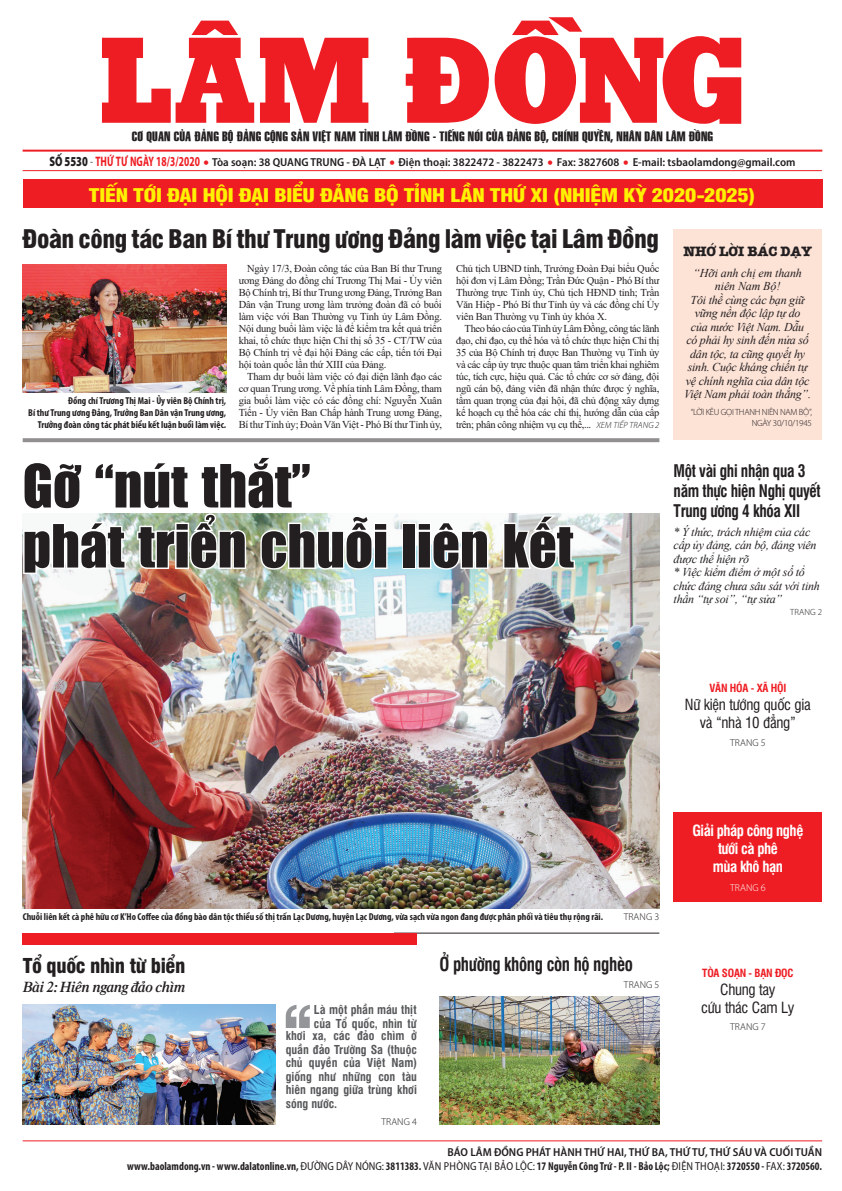
<style>
.page{position:relative;width:842px;height:1191px;background:#fff}
.page>*{position:absolute;margin:0;border:0;box-sizing:border-box;transform-origin:0 0}
.Tit_01{font:55px "UTM Impact";color:#231f20}
.Tit_02{font:25px "UTM Swiss 721 Black Condensed";letter-spacing:-.02em;color:#231f20}
.Tit_02-2{font:20px "UTM Swiss 721 Black Condensed";letter-spacing:-.02em;color:#231f20}
.Xem_tiep{font:700 18.7px "UTM Swiss Condensed";letter-spacing:-.02em;color:#231f20;scale:.91 1}
.Chappo_01{font:18.4px "UTM Swiss 721 Black Condensed";letter-spacing:-.035em;color:#fff101;scale:1.2 1}
.Tit_02-3{font:700 17px/20px "UTM Swiss Condensed";letter-spacing:-.02em;color:#231f20;scale:.9 1}
.Xem_tiep-2{font:15px "UTM Swiss Condensed";letter-spacing:-.02em;color:#231f20}
.Xem_tiep-3{font:700 15px/18px "UTM Swiss Condensed";letter-spacing:-.03em;color:#fff;text-align:center}
.Tit_01-2{font:italic 700 15px "UTM Times";letter-spacing:-.02em;color:#231f20}
.Tit_xen_01{font:700 13.5px "SFU American Type";color:#231f20}
.Tit_dan_01{font:13px "SFU Swiss BT Extra Compressed";letter-spacing:.01em;color:#231f20;scale:1.15 1}
.Body_Text{font:italic 12px/13.5px "Times New Roman";letter-spacing:-.02em;color:#231f20;text-align:center}
.Nhan{font:700 12px "UTM Swiss Condensed";color:#57585a}
.Chappo_01-2{font:600 semi-condensed 11.6px "Myriad Pro";color:#231f20}
.Chappo_01-3{font:700 condensed 11.6px "Myriad Pro";color:#231f20;scale:.95 1}
.Tit_03{font:700 11px "UTM Swiss Condensed";letter-spacing:-.02em;color:#ee1d23}
.Body_Text-2{font:10.5px/12px "Times New Roman";letter-spacing:-.02em;color:#231f20;text-align:justify}
.Chu_thich_anh{font:700 condensed 10px/12px "Myriad Pro";color:#231f20;text-align:right}
.Xem_tiep-4{font:300 10px "Myriad Pro";letter-spacing:.01em;color:#231f20}
.Xem_tiep-5{font:300 10px "Myriad Pro";letter-spacing:.01em;color:#fff}
.Xem_tiep-6{font:300 9px/11px "Myriad Pro";letter-spacing:-.03em;color:#231f20;text-align:right}
.s1{font-weight:900;font-stretch:normal;font-size:13.8px}
.s2{font-weight:300;font-stretch:normal;font-size:13.8px}
.s3{font-weight:700;font-size:13.8px;color:#ee1d23}
.s4{font-family:"VNI Times";font-weight:400;font-stretch:normal;font-size:8.8px;color:#ee1d23}
.s5{font-family:"Myriad Pro";font-weight:300;font-style:italic;font-size:9px}
.s6{font-weight:400;font-stretch:semi-condensed}
</style>
<div class="page">
<img style="left:23px;top:1004px;width:252px;height:120px">
<img style="left:23px;top:514px;width:636px;height:394px">
<hr style="left:394px;top:933px;width:265px;height:1px;background:#231f20">
<div style="left:23px;top:933px;width:394px;height:11px;background:#ee1d23"></div>
<svg style="left:286px;top:1004px;width:24px;height:24px"></svg>
<hr style="left:23px;top:1140px;width:799px;height:1px;background:#ee1d23">
<svg style="left:102px;top:21px;width:152px;height:102px"></svg>
<svg style="left:260px;top:38px;width:108px;height:85px"></svg>
<svg style="left:406px;top:17px;width:335px;height:107px"></svg>
<hr style="left:23px;top:150px;width:799px;height:2px;background:#ee1d23">
<hr style="left:23px;top:170px;width:799px;height:1px;background:#ee1d23">
<div style="left:674px;top:229px;width:148px;height:211px;background:#fde2d6"></div>
<div style="left:674px;top:812px;width:148px;height:90px;background:#ee1d23"></div>
<svg style="left:23px;top:438px;width:636px;height:4px;background:#969494"></svg>
<img style="left:22px;top:513px;width:367px;height:62px">
<div style="left:402px;top:522px;width:14px;height:47px;border:3px solid #fff"></div>
<svg style="left:416px;top:520px;width:74px;height:51px"></svg>
<svg style="left:501px;top:513px;width:75px;height:58px"></svg>
<div style="left:23px;top:180px;width:799px;height:28px;background:#ee1d23"></div>
<img style="left:23px;top:264px;width:203px;height:128px">
<img style="left:439px;top:996px;width:220px;height:128px">
<p class="Tit_dan_01" style="left:132px;top:126px;width:507px">CƠ QUAN CỦA ĐẢNG BỘ ĐẢNG CỘNG SẢN VIỆT NAM TỈNH LÂM ĐỒNG - TIẾNG NÓI CỦA ĐẢNG BỘ, CHÍNH QUYỀN, NHÂN DÂN LÂM ĐỒNG</p>
<p class="Chappo_01-2" style="left:49px;top:155px;width:747px"><span class="s1">SỐ 5530</span> <span class="s2">-</span> <span class="s3">THỨ TƯ NGÀY 18/3/2020</span> <span class="s4">°</span> Tòa soạn: 38 QUANG TRUNG - ĐÀ LẠT <span class="s4">°</span> Điện thoại: 3822472 - 3822473 <span class="s4">°</span> Fax: 3827608 <span class="s4">°</span> E-mail: tsbaolamdong@gmail.com</p>
<p class="Chappo_01" style="left:89px;top:181px;width:557px">TIẾN TỚI ĐẠI HỘI ĐẠI BIỂU ĐẢNG BỘ TỈNH LẦN THỨ XI (NHIỆM KỲ 2020-2025)</p>
<p class="Tit_02" style="left:23px;top:220px;width:638px">Đoàn công tác Ban Bí thư Trung ương Đảng làm việc tại Lâm Đồng</p>
<p class="Chu_thich_anh" style="left:68px;top:394px;width:160px">Đồng chí Trương Thị Mai - Ủy viên Bộ Chính trị,</p>
<p class="Chu_thich_anh" style="left:28px;top:406px;width:200px">Bí thư Trung ương Đảng, Trưởng Ban Dân vận Trung ương,<br>Trưởng đoàn công tác phát biểu kết luận buổi làm việc.</p>
<p class="Body_Text-2" style="left:239px;top:262px;width:205px;text-indent:9px">Ngày 17/3, Đoàn công tác của Ban Bí thư Trung ương Đảng do đồng chí Trương Thị Mai - Ủy viên Bộ Chính trị, Bí thư Trung ương Đảng, Trưởng Ban Dân vận Trung ương làm trưởng đoàn đã có buổi làm việc với Ban Thường vụ Tỉnh ủy Lâm Đồng.<br>Nội dung buổi làm việc là để kiểm tra kết quả triển khai, tổ chức thực hiện Chỉ thị số 35 - CT/TW của Bộ Chính trị về đại hội Đảng các cấp, tiến tới Đại hội toàn quốc lần thứ XIII của Đảng.</p>
<p class="Body_Text-2" style="left:239px;top:370px;width:205px;text-indent:9px">Tham dự buổi làm việc có đại diện lãnh đạo các cơ quan Trung ương. Về phía tỉnh Lâm Đồng, tham gia buổi làm việc có các đồng chí: Nguyễn Xuân Tiến - Ủy viên Ban Chấp hành Trung ương Đảng, Bí thư Tỉnh ủy; Đoàn Văn Việt - Phó Bí thư Tỉnh ủy,</p>
<p class="Body_Text-2" style="left:456px;top:262px;width:205px">Chủ tịch UBND tỉnh, Trưởng Đoàn Đại biểu Quốc hội đơn vị Lâm Đồng; Trần Đức Quận - Phó Bí thư Thường trực Tỉnh ủy, Chủ tịch HĐND tỉnh; Trần Văn Hiệp - Phó Bí thư Tỉnh ủy và các đồng chí Ủy viên Ban Thường vụ Tỉnh ủy khóa X.</p>
<p class="Body_Text-2" style="left:456px;top:322px;width:205px;text-indent:9px">Theo báo cáo của Tỉnh ủy Lâm Đồng, công tác lãnh đạo, chỉ đạo, cụ thể hóa và tổ chức thực hiện Chỉ thị 35 của Bộ Chính trị được Ban Thường vụ Tỉnh ủy và các cấp ủy trực thuộc quan tâm triển khai nghiêm túc, tích cực, hiệu quả. Các tổ chức cơ sở đảng, đội ngũ cán bộ, đảng viên đã nhận thức được ý nghĩa, tầm quan trọng của đại hội, đã chủ động xây dựng kế hoạch cụ thể hóa các chỉ thị, hướng dẫn của cấp trên; phân công nhiệm vụ cụ thể,... <span class="s5">XEM TIẾP TRANG 2</span></p>
<p class="Tit_01" style="left:23px;top:446px;width:289px">Gỡ “nút thắt”</p>
<p class="Tit_01" style="left:23px;top:506px;width:552px">phát triển chuỗi liên kết</p>
<p class="Tit_xen_01" style="left:683px;top:241px;width:130px">NHỚ LỜI BÁC DẠY</p>
<p class="Body_Text" style="left:693px;top:266px;width:110px">“Hỡi anh chị em thanh niên Nam Bộ!</p>
<p class="Body_Text" style="left:684px;top:293px;width:128px">Tôi thề cùng các bạn giữ vững nền độc lập tự do<br>của nước Việt Nam. Dẫu có phải hy sinh đến nửa số dân tộc, ta cũng quyết hy sinh. Cuộc kháng chiến tự vệ chính nghĩa của dân tộc<br>Việt Nam phải toàn thắng”.</p>
<p class="Xem_tiep-6" style="left:691px;top:407px;width:123px">“LỜI KÊU GỌI THANH NIÊN NAM BỘ”,<br>NGÀY 30/10/1945</p>
<p class="Tit_02-3" style="left:674px;top:459px;width:165px">Một vài ghi nhận qua 3 năm thực hiện Nghị quyết<br>Trung ương 4 khóa XII</p>
<p class="Body_Text" style="left:674px;top:524px;width:145px;text-align:left">* Ý thức, trách nhiệm của các cấp ủy đảng, cán bộ, đảng viên được thể hiện rõ</p>
<p class="Body_Text" style="left:674px;top:565px;width:148px;text-align:left">* Việc kiểm điểm ở một số tổ chức đảng chưa sâu sát với tinh thần “tự soi”, “tự sửa”</p>
<p class="Xem_tiep-6" style="left:790px;top:606px;width:33px">TRANG 2</p>
<p class="Tit_03" style="left:709px;top:679px;width:78px">VĂN HÓA - XÃ HỘI</p>
<p class="Xem_tiep-2" style="left:685px;top:693px;width:127px">Nữ kiện tướng quốc gia</p>
<p class="Xem_tiep-2" style="left:700px;top:711px;width:98px">và “nhà 10 đẳng”</p>
<p class="Xem_tiep-4" style="left:730px;top:736px;width:37px">TRANG 5</p>
<p class="Chu_thich_anh" style="left:23px;top:910px;width:582px">Chuỗi liên kết cà phê hữu cơ K’Ho Coffee của đồng bào dân tộc thiểu số thị trấn Lạc Dương, huyện Lạc Dương, vừa sạch vừa ngon đang được phân phối và tiêu thụ rộng rãi.</p>
<p class="Xem_tiep-4" style="left:624px;top:911px;width:37px">TRANG 3</p>
<p class="Tit_02-2" style="left:23px;top:950px;width:164px">Tổ quốc nhìn từ biển</p>
<p class="Tit_01-2" style="left:23px;top:975px;width:164px">Bài 2: Hiên ngang đảo chìm</p>
<p class="Nhan" style="left:314px;top:1000px;width:104px">Là một phần máu thịt</p>
<p class="Nhan" style="left:314px;top:1014px;width:104px">của Tổ quốc, nhìn từ</p>
<p class="Nhan" style="left:286px;top:1026px;width:133px">khơi xa, các đảo chìm ở</p>
<p class="Nhan" style="left:286px;top:1040px;width:133px">quần đảo Trường Sa (thuộc</p>
<p class="Nhan" style="left:286px;top:1053px;width:133px">chủ quyền của Việt Nam)</p>
<p class="Nhan" style="left:286px;top:1067px;width:133px">giống như những con tàu</p>
<p class="Nhan" style="left:286px;top:1080px;width:133px">hiên ngang giữa trùng khơi</p>
<p class="Nhan" style="left:286px;top:1094px;width:53px">sóng nước.</p>
<p class="Xem_tiep-4" style="left:381px;top:1115px;width:37px">TRANG 4</p>
<p class="Xem_tiep" style="left:439px;top:949px;width:214px">Ở phường không còn hộ nghèo</p>
<p class="Xem_tiep-4" style="left:624px;top:978px;width:37px">TRANG 5</p>
<p class="Xem_tiep-3" style="left:692px;top:820px;width:112px">Giải pháp công nghệ tưới cà phê</p>
<p class="Xem_tiep-3" style="left:713px;top:856px;width:72px">mùa khô hạn</p>
<p class="Xem_tiep-5" style="left:730px;top:881px;width:37px">TRANG 6</p>
<p class="Tit_03" style="left:702px;top:964px;width:93px">TÒA SOẠN - BẠN ĐỌC</p>
<p class="Xem_tiep-2" style="left:720px;top:978px;width:57px">Chung tay</p>
<p class="Xem_tiep-2" style="left:701px;top:996px;width:95px">cứu thác Cam Ly</p>
<p class="Xem_tiep-4" style="left:730px;top:1020px;width:37px">TRANG 7</p>
<p class="Chappo_01-2" style="left:448px;top:1144px;width:376px">BÁO LÂM ĐỒNG PHÁT HÀNH THỨ HAI, THỨ BA, THỨ TƯ, THỨ SÁU VÀ CUỐI TUẦN</p>
<p class="Chappo_01-3" style="left:127px;top:1158px;width:733px">www.baolamdong.vn - www.dalatonline.vn, <span class="s6">ĐƯỜNG DÂY NÓNG:</span> 3811383. <span class="s6">VĂN PHÒNG TẠI BẢO LỘC:</span> 17 Nguyễn Công Trứ - P. II - Bảo Lộc; <span class="s6">ĐIỆN THOẠI:</span> 3720550 - <span class="s6">FAX:</span> 3720560.</p>
</div>
